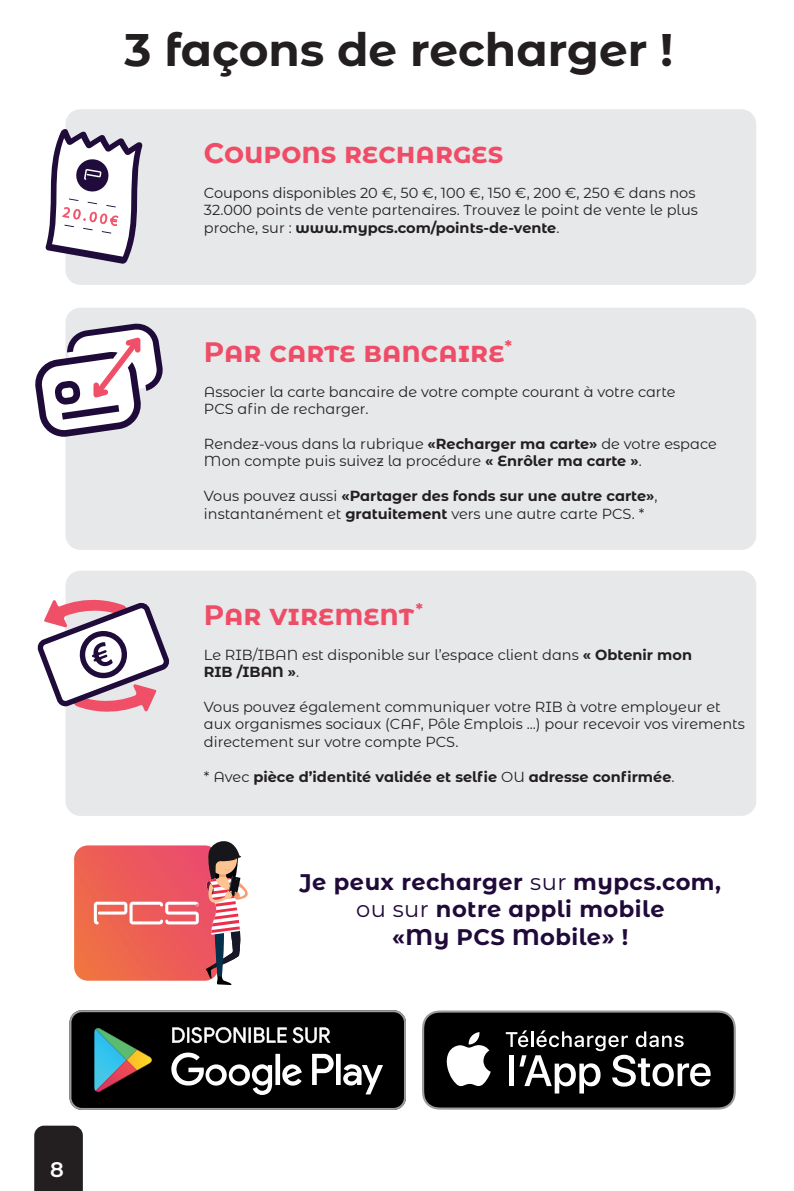
<style>
.page{position:relative;width:794px;height:1191px;background:#fff}
.page>*{position:absolute;margin:0;border:0;box-sizing:border-box;transform-origin:0 0}
.Texte_Normal{font:700 45.5px "Montserrat Alternates";color:#231f20}
.Texte_Normal-2{font:700 28px "Montserrat Alternates";color:#ef4d67}
.t1{font:700 22.75px/27.3px "Montserrat Alternates";letter-spacing:.02em;color:#200a3a;text-align:center}
.t2{font:600 21px "Montserrat Alternates";color:#fff}
.Texte_Normal-3{font:14.7px/17.5px "Montserrat Alternates";color:#231f20}
.Texte_Normal-4{font:700 14.7px "Montserrat Alternates";color:#231f20}
.s1{font-weight:400}
.s2{font-weight:700}
</style>
<div class="page">
<div style="left:34px;top:1125px;width:49px;height:66px;background:#231f20"></div>
<div style="left:65px;top:109px;width:691px;height:176px;background:#e6e8e9;border-radius:15px"></div>
<div style="left:65px;top:308px;width:691px;height:242px;background:#e6e8e9;border-radius:15px"></div>
<div style="left:65px;top:571px;width:691px;height:245px;background:#e6e8e9;border-radius:15px"></div>
<svg style="left:35px;top:322px;width:128px;height:115px"></svg>
<svg style="left:37px;top:599px;width:133px;height:113px"></svg>
<svg style="left:74px;top:841px;width:174px;height:144px;background:#e37772"></svg>
<svg style="left:69px;top:1010px;width:337px;height:100px;background:#2b2e2e"></svg>
<svg style="left:422px;top:1010px;width:314px;height:99px;background:#313132"></svg>
<svg style="left:45px;top:129px;width:98px;height:135px"></svg>
<p class="Texte_Normal" style="left:124px;top:17px;width:550px">3 façons de recharger !</p>
<p class="Texte_Normal-2" style="left:204px;top:133px;width:301px">Coupons recharges</p>
<p class="Texte_Normal-3" style="left:204px;top:183px;width:493px">Coupons disponibles 20 €, 50 €, 100 €, 150 €, 200 €, 250 € dans nos</p>
<p class="Texte_Normal-3" style="left:204px;top:201px;width:495px">32.000 points de vente partenaires. Trouvez le point de vente le plus</p>
<p class="Texte_Normal-4" style="left:204px;top:217px;width:357px"><span class="s1">proche, sur :</span> www.mypcs.com/points-de-vente<span class="s1">.</span></p>
<p class="Texte_Normal-2" style="left:204px;top:331px;width:309px">Par carte bancaire<sup>*</sup></p>
<p class="Texte_Normal-3" style="left:204px;top:382px;width:473px">Associer la carte bancaire de votre compte courant à votre carte</p>
<p class="Texte_Normal-3" style="left:204px;top:399px;width:166px">PCS afin de recharger.</p>
<p class="Texte_Normal-3" style="left:204px;top:434px;width:514px">Rendez-vous dans la rubrique <span class="s2">«Recharger ma carte»</span> de votre espace</p>
<p class="Texte_Normal-3" style="left:204px;top:452px;width:439px">Mon compte puis suivez la procédure <span class="s2">« Enrôler ma carte »</span>.</p>
<p class="Texte_Normal-4" style="left:204px;top:485px;width:455px"><span class="s1">Vous pouvez aussi</span> «Partager des fonds sur une autre carte»<span class="s1">,</span></p>
<p class="Texte_Normal-3" style="left:204px;top:504px;width:442px">instantanément et <span class="s2">gratuitement</span> vers une autre carte PCS. *</p>
<p class="Texte_Normal-2" style="left:204px;top:594px;width:220px">Par virement<sup>*</sup></p>
<p class="Texte_Normal-3" style="left:204px;top:645px;width:490px">Le RIB/IBAN est disponible sur l’espace client dans <span class="s2">« Obtenir mon</span></p>
<p class="Texte_Normal-4" style="left:204px;top:661px;width:97px">RIB /IBAN »<span class="s1">.</span></p>
<p class="Texte_Normal-3" style="left:204px;top:697px;width:542px">Vous pouvez également communiquer votre RIB à votre employeur et aux organismes sociaux (CAF, Pôle Emplois ...) pour recevoir vos virements directement sur votre compte PCS.</p>
<p class="Texte_Normal-4" style="left:204px;top:765px;width:472px"><span class="s1">* Avec</span> pièce d’identité validée et selfie <span class="s1">OU</span> adresse confirmée<span class="s1">.</span></p>
<p class="t1" style="left:300px;top:867px;width:423px">Je peux recharger <span class="s1">sur</span> mypcs.com, <span class="s1">ou sur</span> notre appli mobile<br>«My PCS Mobile» !</p>
<h3 class="t2" style="left:50px;top:1154px;width:15px">8</h3>
</div>
